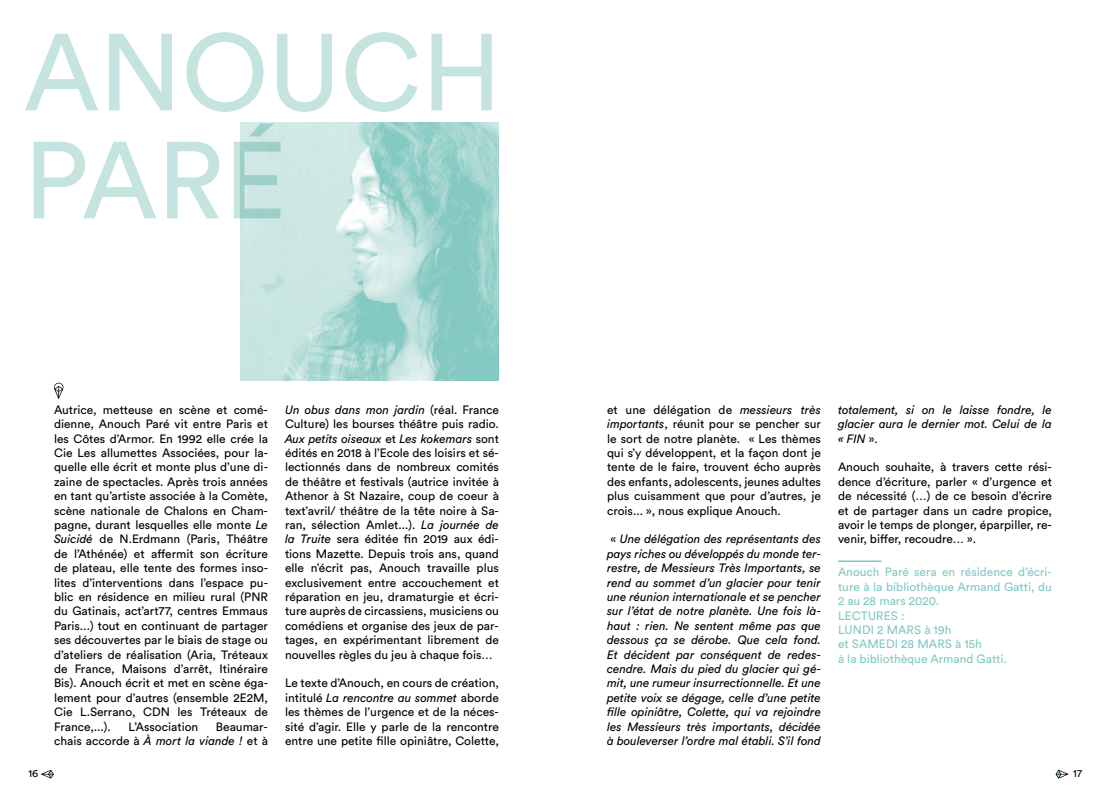
<style>
.page{position:relative;width:1106px;height:808px;background:#fff}
.page>*{position:absolute;margin:0;border:0;box-sizing:border-box;transform-origin:0 0}
.t1{font:108px/108px "Circular Std";color:#c5e4df}
.t2{font:12px/14.4px "Circular Std";color:#000;text-align:justify}
.t3{font:italic 12px/14.4px "Circular Std";color:#000;text-align:justify}
.t4{font:12px/14.4px "Circular Std";color:#82c9c2}
.t5{font:10.5px "Circular Std";color:#000}
.s1{font-style:italic}
.s2{font-style:normal}
</style>
<div class="page">
<img style="left:241px;top:122px;width:258px;height:258px">
<hr style="left:838px;top:560px;width:43px;height:2px;background:#82c9c2">
<svg style="left:54px;top:383px;width:9px;height:16px"></svg>
<svg style="left:1055px;top:770px;width:13px;height:9px"></svg>
<svg style="left:41px;top:770px;width:13px;height:9px"></svg>
<h1 class="t1" style="left:24px;top:17px;width:479px">ANOUCH<br>PARÉ</h1>
<p class="t2" style="left:54px;top:402px;width:215px">Autrice, metteuse en scène et comé&shy;dienne, Anouch Paré vit entre Paris et les Côtes d’Armor. En 1992 elle crée la Cie Les allumettes Associées, pour la&shy;quelle elle écrit et monte plus d’une di&shy;zaine de spectacles. Après trois années en tant qu’artiste associée à la Comète, scène nationale de Chalons en Cham&shy;pagne, durant lesquelles elle monte <span class="s1">Le Suicidé</span> de N.Erdmann (Paris, Théâtre de l’Athénée) et affermit son écriture de plateau, elle tente des formes inso&shy;lites d’interventions dans l’espace pu&shy;blic en résidence en milieu rural (PNR du Gatinais, act’art77, centres Emmaus Paris...) tout en continuant de partager ses découvertes par le biais de stage ou d’ateliers de réalisation (Aria, Tréteaux de France, Maisons d’arrêt, Itinéraire Bis). Anouch écrit et met en scène éga&shy;lement pour d’autres (ensemble 2E2M, Cie L.Serrano, CDN les Tréteaux de France,...).</p>
<p class="t2" style="left:128px;top:719px;width:71px">L’Association</p>
<p class="t2" style="left:54px;top:719px;width:215px;text-align:right">Beaumar-<br>chais accorde à <span class="s1">À mort la viande !</span> et à</p>
<p class="t2" style="left:285px;top:402px;width:215px"><span class="s1">Un obus dans mon jardin</span> (réal. France Culture) les bourses théâtre puis radio.<br><span class="s1">Aux petits oiseaux</span> et <span class="s1">Les kokemars</span> sont édités en 2018 à l’Ecole des loisirs et sé&shy;lectionnés dans de nombreux comités de théâtre et festivals (autrice invitée à Athenor à St Nazaire, coup de coeur à text’avril/ théâtre de la tête noire à Sa&shy;ran, sélection Amlet...). <span class="s1">La journée de la Truite</span> sera éditée fin 2019 aux édi&shy;tions Mazette. Depuis trois ans, quand elle n’écrit pas, Anouch travaille plus exclusivement entre accouchement et réparation en jeu, dramaturgie et écri&shy;ture auprès de circassiens, musiciens ou comédiens et organise des jeux de par&shy;tages, en expérimentant librement de nouvelles règles du jeu à chaque fois…</p>
<p class="t2" style="left:285px;top:676px;width:215px">Le texte d’Anouch, en cours de création, intitulé <span class="s1">La rencontre au sommet</span> aborde les thèmes de l’urgence et de la néces&shy;sité d’agir. Elle y parle de la rencontre entre une petite fille opiniâtre, Colette,</p>
<p class="t2" style="left:607px;top:402px;width:215px">et une délégation de <span class="s1">messieurs très importants</span>, réunit pour se pencher sur le sort de notre planète. « Les thèmes qui s’y développent, et la façon dont je tente de le faire, trouvent écho auprès des enfants, adolescents, jeunes adultes plus cuisamment que pour d’autres, je crois... », nous explique Anouch.</p>
<p class="t3" style="left:607px;top:532px;width:215px"><span class="s2">«</span> Une délégation des représentants des pays riches ou développés du monde ter&shy;restre, de Messieurs Très Importants, se rend au sommet d’un glacier pour tenir une réunion internationale et se pencher sur l’état de notre planète. Une fois là&shy;haut : rien. Ne sentent même pas que dessous ça se dérobe. Que cela fond.<br>Et décident par conséquent de redes&shy;cendre. Mais du pied du glacier qui gé&shy;mit, une rumeur insurrectionnelle. Et une petite voix se dégage, celle d’une petite fille opiniâtre, Colette, qui va rejoindre les Messieurs très importants, décidée à bouleverser l’ordre mal établi. S’il fond</p>
<p class="t3" style="left:838px;top:402px;width:215px">totalement, si on le laisse fondre, le glacier aura le dernier mot. Celui de la « FIN <span class="s2">».</span></p>
<p class="t2" style="left:838px;top:460px;width:215px">Anouch souhaite, à travers cette rési&shy;dence d’écriture, parler « d’urgence et de nécessité (…) de ce besoin d’écrire et de partager dans un cadre propice, avoir le temps de plonger, éparpiller, re&shy;venir, biffer, recoudre… ».</p>
<p class="t4" style="left:838px;top:565px;width:215px">Anouch Paré sera en résidence d’écri&shy;ture à la bibliothèque Armand Gatti, du<br>2 au 28 mars 2020.<br>LECTURES :<br>LUNDI 2 MARS à 19h<br>et SAMEDI 28 MARS à 15h<br>à la bibliothèque Armand Gatti.</p>
<p class="t5" style="left:28px;top:767px;width:11px">16</p>
<p class="t5" style="left:1073px;top:767px;width:10px">17</p>
</div>
